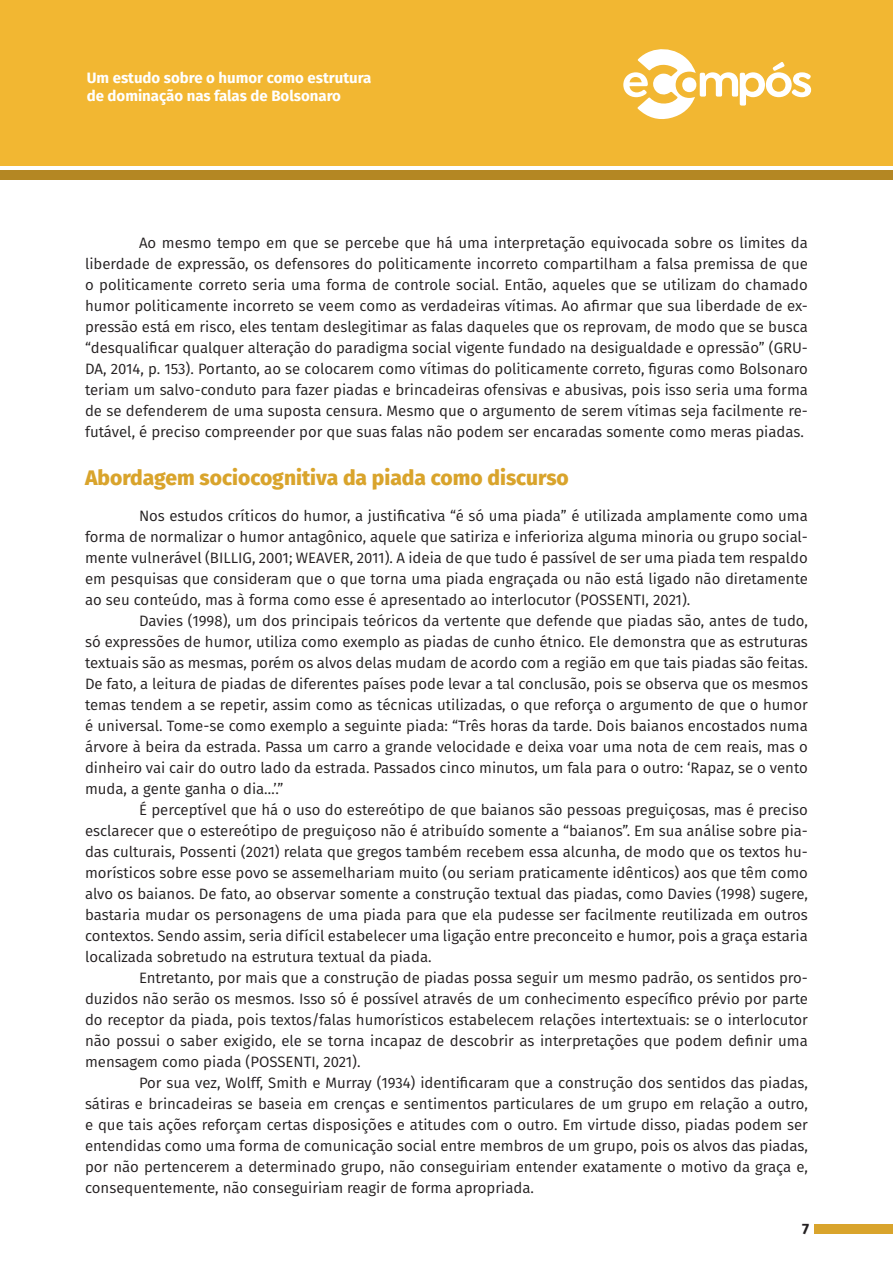
<style>
.page{position:relative;width:893px;height:1263px;background:#fff}
.page>*{position:absolute;margin:0;border:0;box-sizing:border-box;transform-origin:0 0}
.Tópico{font:800 21px "Fira Sans";color:#d9a42c}
.Texto{font:15px/21px "Fira Sans";color:#231f20;text-align:justify}
.t1{font:700 15px/18px "Fira Sans";color:#fff}
.t2{font:700 15px "Fira Sans";color:#231f20}
</style>
<div class="page">
<div style="left:0;top:0;width:893px;height:166px;background:#f2b732"></div>
<div style="left:0;top:170px;width:893px;height:10px;background:#b48723"></div>
<div style="left:814px;top:1224px;width:79px;height:9px;background:#d9a42c"></div>
<svg style="left:623px;top:49px;width:188px;height:70px"></svg>
<p class="t1" style="left:87px;top:68px;width:286px">Um estudo sobre o humor como estrutura de dominação nas falas de Bolsonaro</p>
<p class="Texto" style="left:85px;top:232px;width:724px;text-indent:54px">Ao mesmo tempo em que se percebe que há uma interpretação equivocada sobre os limites da liberdade de expressão, os defensores do politicamente incorreto compartilham a falsa premissa de que o politicamente correto seria uma forma de controle social. Então, aqueles que se utilizam do chamado humor politicamente incorreto se veem como as verdadeiras vítimas. Ao afirmar que sua liberdade de ex&shy;pressão está em risco, eles tentam deslegitimar as falas daqueles que os reprovam, de modo que se busca “desqualificar qualquer alteração do paradigma social vigente fundado na desigualdade e opressão” (GRU-DA, 2014, p. 153). Portanto, ao se colocarem como vítimas do politicamente correto, figuras como Bolsonaro teriam um salvo-conduto para fazer piadas e brincadeiras ofensivas e abusivas, pois isso seria uma forma de se defenderem de uma suposta censura. Mesmo que o argumento de serem vítimas seja facilmente re&shy;futável, é preciso compreender por que suas falas não podem ser encaradas somente como meras piadas.</p>
<p class="Tópico" style="left:85px;top:459px;width:485px">Abordagem sociocognitiva da piada como discurso</p>
<p class="Texto" style="left:85px;top:505px;width:724px;text-indent:54px">Nos estudos críticos do humor, a justificativa “é só uma piada” é utilizada amplamente como uma forma de normalizar o humor antagônico, aquele que satiriza e inferioriza alguma minoria ou grupo social&shy;mente vulnerável (BILLIG, 2001; WEAVER, 2011). A ideia de que tudo é passível de ser uma piada tem respaldo em pesquisas que consideram que o que torna uma piada engraçada ou não está ligado não diretamente ao seu conteúdo, mas à forma como esse é apresentado ao interlocutor (POSSENTI, 2021).</p>
<p class="Texto" style="left:85px;top:610px;width:724px;text-indent:54px">Davies (1998), um dos principais teóricos da vertente que defende que piadas são, antes de tudo, só expressões de humor, utiliza como exemplo as piadas de cunho étnico. Ele demonstra que as estruturas textuais são as mesmas, porém os alvos delas mudam de acordo com a região em que tais piadas são feitas.<br>De fato, a leitura de piadas de diferentes países pode levar a tal conclusão, pois se observa que os mesmos temas tendem a se repetir, assim como as técnicas utilizadas, o que reforça o argumento de que o humor é universal. Tome-se como exemplo a seguinte piada: “Três horas da tarde. Dois baianos encostados numa árvore à beira da estrada. Passa um carro a grande velocidade e deixa voar uma nota de cem reais, mas o dinheiro vai cair do outro lado da estrada. Passados cinco minutos, um fala para o outro: ‘Rapaz, se o vento muda, a gente ganha o dia…’.”</p>
<p class="Texto" style="left:85px;top:799px;width:724px;text-indent:54px">É perceptível que há o uso do estereótipo de que baianos são pessoas preguiçosas, mas é preciso esclarecer que o estereótipo de preguiçoso não é atribuído somente a “baianos”. Em sua análise sobre pia&shy;das culturais, Possenti (2021) relata que gregos também recebem essa alcunha, de modo que os textos hu&shy;morísticos sobre esse povo se assemelhariam muito (ou seriam praticamente idênticos) aos que têm como alvo os baianos. De fato, ao observar somente a construção textual das piadas, como Davies (1998) sugere, bastaria mudar os personagens de uma piada para que ela pudesse ser facilmente reutilizada em outros contextos. Sendo assim, seria difícil estabelecer uma ligação entre preconceito e humor, pois a graça estaria localizada sobretudo na estrutura textual da piada.</p>
<p class="Texto" style="left:85px;top:967px;width:724px;text-indent:54px">Entretanto, por mais que a construção de piadas possa seguir um mesmo padrão, os sentidos pro&shy;duzidos não serão os mesmos. Isso só é possível através de um conhecimento específico prévio por parte do receptor da piada, pois textos/falas humorísticos estabelecem relações intertextuais: se o interlocutor não possui o saber exigido, ele se torna incapaz de descobrir as interpretações que podem definir uma mensagem como piada (POSSENTI, 2021).</p>
<p class="Texto" style="left:85px;top:1072px;width:724px;text-indent:54px">Por sua vez, Wolff, Smith e Murray (1934) identificaram que a construção dos sentidos das piadas, sátiras e brincadeiras se baseia em crenças e sentimentos particulares de um grupo em relação a outro, e que tais ações reforçam certas disposições e atitudes com o outro. Em virtude disso, piadas podem ser entendidas como uma forma de comunicação social entre membros de um grupo, pois os alvos das piadas, por não pertencerem a determinado grupo, não conseguiriam entender exatamente o motivo da graça e, consequentemente, não conseguiriam reagir de forma apropriada.</p>
<p class="t2" style="left:802px;top:1216px;width:9px">7</p>
</div>
